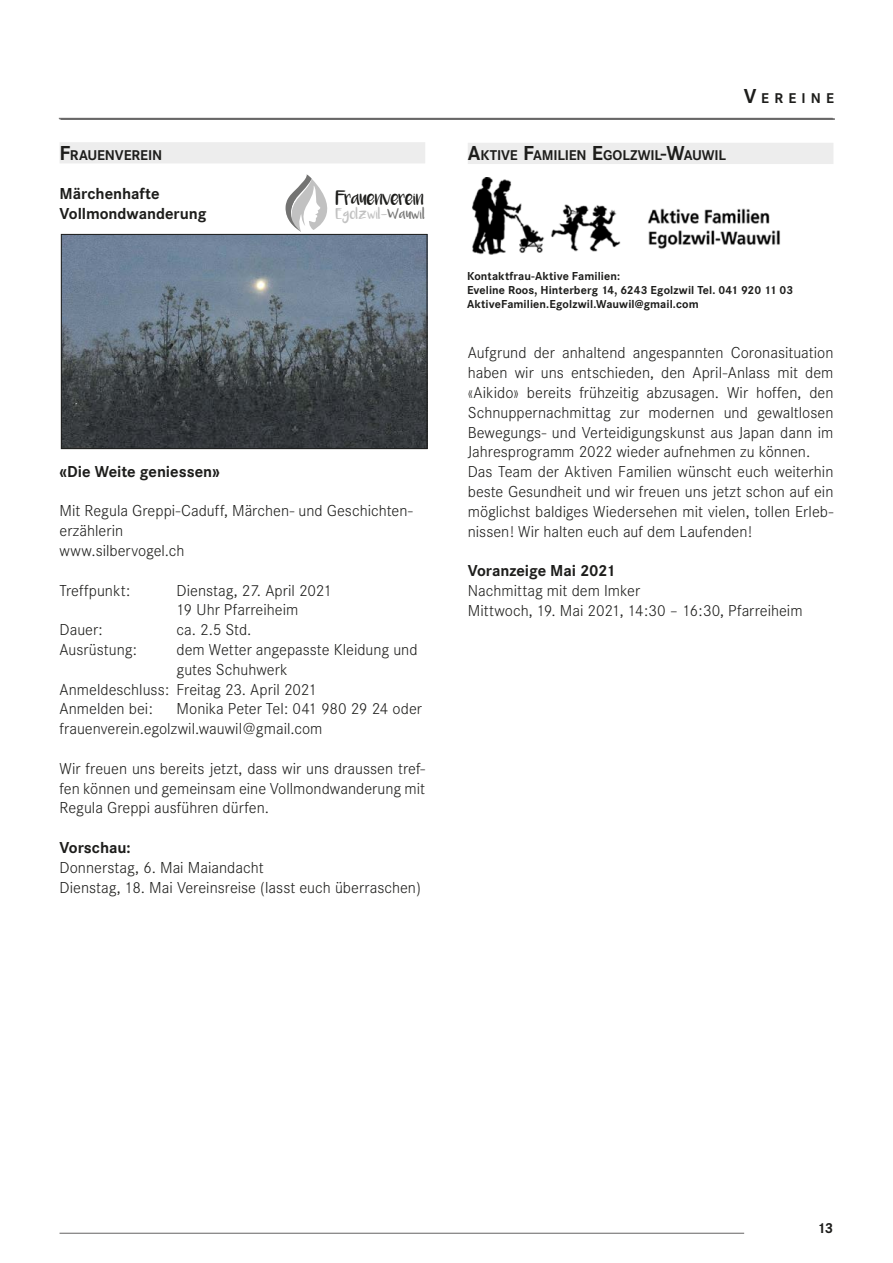
<style>
.page{position:relative;width:893px;height:1263px;background:#fff}
.page>*{position:absolute;margin:0;border:0;box-sizing:border-box;transform-origin:0 0}
.t1{font:300 16.5px/19.8px "Corporate S";color:#1d1d1b}
.t2{font:700 16.5px/19.8px "Corporate S";letter-spacing:-.005em;color:#1d1d1b}
.t3{font:700 15px "Corporate S";color:#1d1d1b}
.t4{font:700 14.7px "Corporate S";letter-spacing:-.01em;color:#1d1d1b}
.t5{font:700 12px/14.4px "Corporate S";letter-spacing:.01em;color:#1d1d1b}
.t6{font:10.95px "Luna";letter-spacing:-.045em;color:#1d1d1b}
.t7{font:8.1px "Luna";letter-spacing:.015em;color:#c1c1c1}
.s1{font-size:21px}
.s2{color:#737372}
</style>
<div class="page">
<hr style="left:60px;top:119px;width:773px;height:1px;background:#646363">
<hr style="left:60px;top:1233px;width:684px;height:1px;background:#646363">
<div style="left:60px;top:142px;width:365px;height:21px;background:#ededed"></div>
<hr style="left:61px;top:119px;width:774px;height:1px;background:#646363">
<hr style="left:59px;top:118px;width:774px;height:1px;background:#646363">
<svg style="left:286px;top:174px;width:42px;height:58px"></svg>
<img style="left:63px;top:236px;width:362px;height:211px">
<div style="left:61px;top:234px;width:366px;height:215px;border:1px solid #1d1d1b"></div>
<div style="left:468px;top:143px;width:365px;height:21px;background:#ededed"></div>
<img style="left:472px;top:177px;width:308px;height:78px">
<p class="t4" style="left:60px;top:147px;width:104px"><span class="s1">F</span>RAUENVEREIN</p>
<p class="t2" style="left:60px;top:185px;width:148px">Märchenhafte<br>Vollmondwanderung</p>
<p class="t6" style="left:336px;top:194px;width:90px">Frauenverein</p>
<p class="t7" style="left:336px;top:212px;width:91px">Egolzwil-<span class="s2">Wauwil</span></p>
<p class="t2" style="left:60px;top:462px;width:162px">«Die Weite geniessen»</p>
<p class="t1" style="left:60px;top:501px;width:355px">Mit Regula Greppi-Caduff, Märchen- und Geschichten&shy;erzählerin<br>www.silbervogel.ch</p>
<p class="t1" style="left:60px;top:580px;width:72px">Treffpunkt:</p>
<p class="t1" style="left:177px;top:580px;width:157px">Dienstag, 27. April 2021<br>19 Uhr Pfarreiheim</p>
<p class="t1" style="left:60px;top:620px;width:45px">Dauer:</p>
<p class="t1" style="left:177px;top:620px;width:76px">ca. 2.5 Std.</p>
<p class="t1" style="left:60px;top:640px;width:79px">Ausrüstung:</p>
<p class="t1" style="left:177px;top:640px;width:243px">dem Wetter angepasste Kleidung und</p>
<p class="t1" style="left:177px;top:659px;width:113px">gutes Schuhwerk</p>
<p class="t1" style="left:60px;top:679px;width:259px">Anmeldeschluss: Freitag 23. April 2021</p>
<p class="t1" style="left:60px;top:699px;width:95px">Anmelden bei:</p>
<p class="t1" style="left:60px;top:699px;width:364px;text-indent:117px">Monika Peter Tel: 041 980 29 24 oder frauenverein.egolzwil.wauwil@gmail.com</p>
<p class="t1" style="left:60px;top:758px;width:367px;text-align:justify">Wir freuen uns bereits jetzt, dass wir uns draussen tref&shy;fen können und gemeinsam eine Vollmondwanderung mit Regula Greppi ausführen dürfen.</p>
<p class="t2" style="left:60px;top:838px;width:73px">Vorschau:</p>
<p class="t1" style="left:60px;top:857px;width:363px">Donnerstag, 6. Mai Maiandacht<br>Dienstag, 18. Mai Vereinsreise (lasst euch überraschen)</p>
<p class="t4" style="left:468px;top:147px;width:260px"><span class="s1">A</span>KTIVE <span class="s1">F</span>AMILIEN <span class="s1">E</span>GOLZWIL<span class="s1">-W</span>AUWIL</p>
<p class="t4" style="left:744px;top:90px;width:92px"><span class="s1">V</span>EREINE</p>
<p class="t5" style="left:467px;top:269px;width:328px">Kontaktfrau-Aktive Familien:<br>Eveline Roos, Hinterberg 14, 6243 Egolzwil Tel. 041 920 11 03<br>AktiveFamilien.Egolzwil.Wauwil@gmail.com</p>
<p class="t1" style="left:468px;top:343px;width:367px">Aufgrund der anhaltend angespannten Coronasituation haben wir uns entschieden, den April-Anlass mit dem «Aikido» bereits frühzeitig abzusagen. Wir hoffen, den Schnuppernachmittag zur modernen und gewaltlosen Bewegungs- und Verteidigungskunst aus Japan dann im Jahresprogramm 2022 wieder aufnehmen zu können.<br>Das Team der Aktiven Familien wünscht euch weiterhin beste Gesundheit und wir freuen uns jetzt schon auf ein möglichst baldiges Wiedersehen mit vielen, tollen Erleb&shy;nissen! Wir halten euch auf dem Laufenden!</p>
<p class="t2" style="left:468px;top:561px;width:149px">Voranzeige Mai 2021</p>
<p class="t1" style="left:468px;top:581px;width:336px">Nachmittag mit dem Imker<br>Mittwoch, 19. Mai 2021, 14:30 – 16:30, Pfarreiheim</p>
<p class="t3" style="left:817px;top:1220px;width:18px">13</p>
</div>
